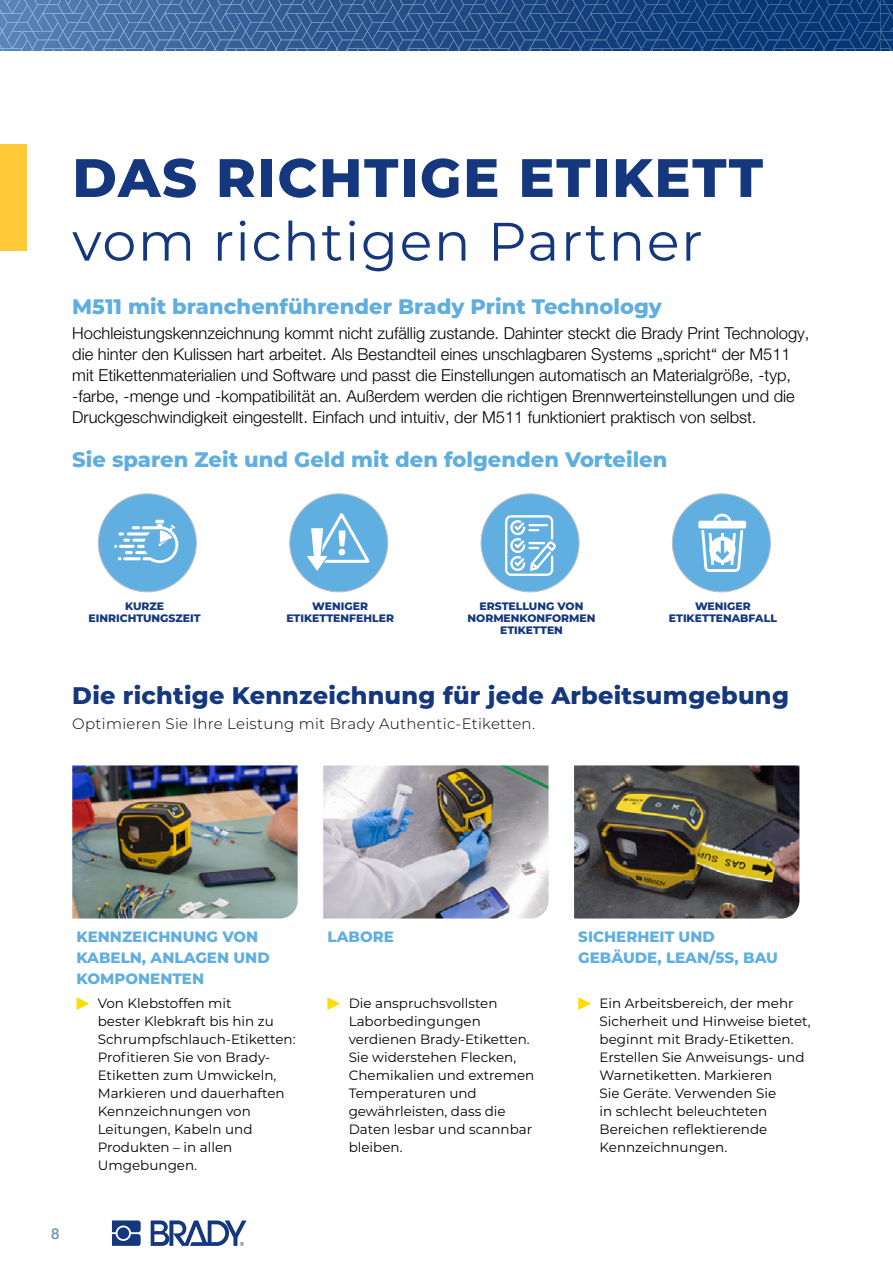
<style>
.page{position:relative;width:893px;height:1263px;background:#fff}
.page>*{position:absolute;margin:0;border:0;box-sizing:border-box;transform-origin:0 0}
.t1{font:54px "Montserrat";letter-spacing:.03em;color:#14377d}
.t2{font:800 54px "Montserrat";letter-spacing:.03em;color:#14377d}
.t3{font:800 24px "Montserrat";letter-spacing:.01em;color:#14377d}
.t4{font:800 21px "Montserrat";color:#5eaee0}
.t5{font:300 16.5px/21px "Helvetica Neue LT Pro";color:#000}
.t6{font:800 15px/21px "Montserrat";color:#61aee1}
.t7{font:300 15px "Montserrat";letter-spacing:.02em;color:#000}
.t8{font:500 15px "Helvetica Neue LT Pro";color:#6894a8}
.t9{font:13.5px/18px "Montserrat";color:#000}
.t10{font:800 10.8px/12px "Montserrat";color:#14377d;text-align:center}
</style>
<div class="page">
<img style="left:0;top:0;width:237px;height:51px">
<svg style="left:237px;top:0;width:656px;height:51px;background:#244f87"></svg>
<svg style="left:112px;top:1220px;width:29px;height:26px"></svg>
<div style="left:117px;top:1227px;width:12px;height:12px;background:#14377d;border-radius:50%"></div>
<svg style="left:151px;top:1220px;width:95px;height:26px"></svg>
<div style="left:0;top:145px;width:27px;height:106px;background:#ffca38"></div>
<svg style="left:672px;top:493px;width:99px;height:99px"></svg>
<svg style="left:98px;top:493px;width:99px;height:99px"></svg>
<hr style="left:119px;top:545px;width:16px;height:3px;background:#fff;border-radius:2px">
<svg style="left:289px;top:493px;width:99px;height:99px"></svg>
<svg style="left:480px;top:493px;width:100px;height:99px"></svg>
<img style="left:72px;top:765px;width:226px;height:153px">
<img style="left:323px;top:765px;width:226px;height:153px">
<img style="left:574px;top:765px;width:225px;height:153px">
<svg style="left:77px;top:997px;width:12px;height:13px"></svg>
<svg style="left:327px;top:997px;width:13px;height:13px"></svg>
<svg style="left:578px;top:997px;width:13px;height:13px"></svg>
<h1 class="t2" style="left:72px;top:138px;width:692px">DAS RICHTIGE ETIKETT</h1>
<h1 class="t1" style="left:72px;top:204px;width:632px">vom richtigen Partner</h1>
<h3 class="t4" style="left:72px;top:291px;width:592px">M511 mit branchenführender Brady Print Technology</h3>
<p class="t5" style="left:72px;top:322px;width:739px">Hochleistungskennzeichnung kommt nicht zufällig zustande. Dahinter steckt die Brady Print Technology, die hinter den Kulissen hart arbeitet. Als Bestandteil eines unschlagbaren Systems „spricht“ der M511 mit Etikettenmaterialien und Software und passt die Einstellungen automatisch an Materialgröße, -typ, -farbe, -menge und -kompatibilität an. Außerdem werden die richtigen Brennwerteinstellungen und die Druckgeschwindigkeit eingestellt. Einfach und intuitiv, der M511 funktioniert praktisch von selbst.</p>
<h3 class="t4" style="left:72px;top:444px;width:597px">Sie sparen Zeit und Geld mit den folgenden Vorteilen</h3>
<p class="t10" style="left:88px;top:600px;width:114px">KURZE<br>EINRICHTUNGSZEIT</p>
<p class="t10" style="left:669px;top:600px;width:110px">WENIGER<br>ETIKETTENABFALL</p>
<p class="t10" style="left:286px;top:600px;width:109px">WENIGER<br>ETIKETTENFEHLER</p>
<p class="t10" style="left:467px;top:600px;width:130px">ERSTELLUNG VON<br>NORMENKONFORMEN<br>ETIKETTEN</p>
<h2 class="t3" style="left:72px;top:677px;width:718px">Die richtige Kennzeichnung für jede Arbeitsumgebung</h2>
<p class="t7" style="left:72px;top:713px;width:464px">Optimieren Sie Ihre Leistung mit Brady Authentic-Etiketten.</p>
<p class="t6" style="left:77px;top:925px;width:195px">KENNZEICHNUNG VON<br>KABELN, ANLAGEN UND<br>KOMPONENTEN</p>
<p class="t9" style="left:98px;top:994px;width:199px">Von Klebstoffen mit<br>bester Klebkraft bis hin zu<br>Schrumpfschlauch-Etiketten:<br>Profitieren Sie von Brady-<br>Etiketten zum Umwickeln,<br>Markieren und dauerhaften<br>Kennzeichnungen von<br>Leitungen, Kabeln und<br>Produkten – in allen<br>Umgebungen.</p>
<p class="t8" style="left:51px;top:1224px;width:10px">8</p>
<p class="t6" style="left:327px;top:925px;width:68px">LABORE</p>
<p class="t6" style="left:578px;top:925px;width:201px">SICHERHEIT UND<br>GEBÄUDE, LEAN/5S, BAU</p>
<p class="t9" style="left:349px;top:994px;width:187px">Die anspruchsvollsten<br>Laborbedingungen verdienen Brady-Etiketten.<br>Sie widerstehen Flecken,<br>Chemikalien und extremen<br>Temperaturen und gewährleisten, dass die<br>Daten lesbar und scannbar bleiben.</p>
<p class="t9" style="left:600px;top:994px;width:213px">Ein Arbeitsbereich, der mehr<br>Sicherheit und Hinweise bietet, beginnt mit Brady-Etiketten.<br>Erstellen Sie Anweisungs- und<br>Warnetiketten. Markieren<br>Sie Geräte. Verwenden Sie<br>in schlecht beleuchteten<br>Bereichen reflektierende<br>Kennzeichnungen.</p>
</div>
